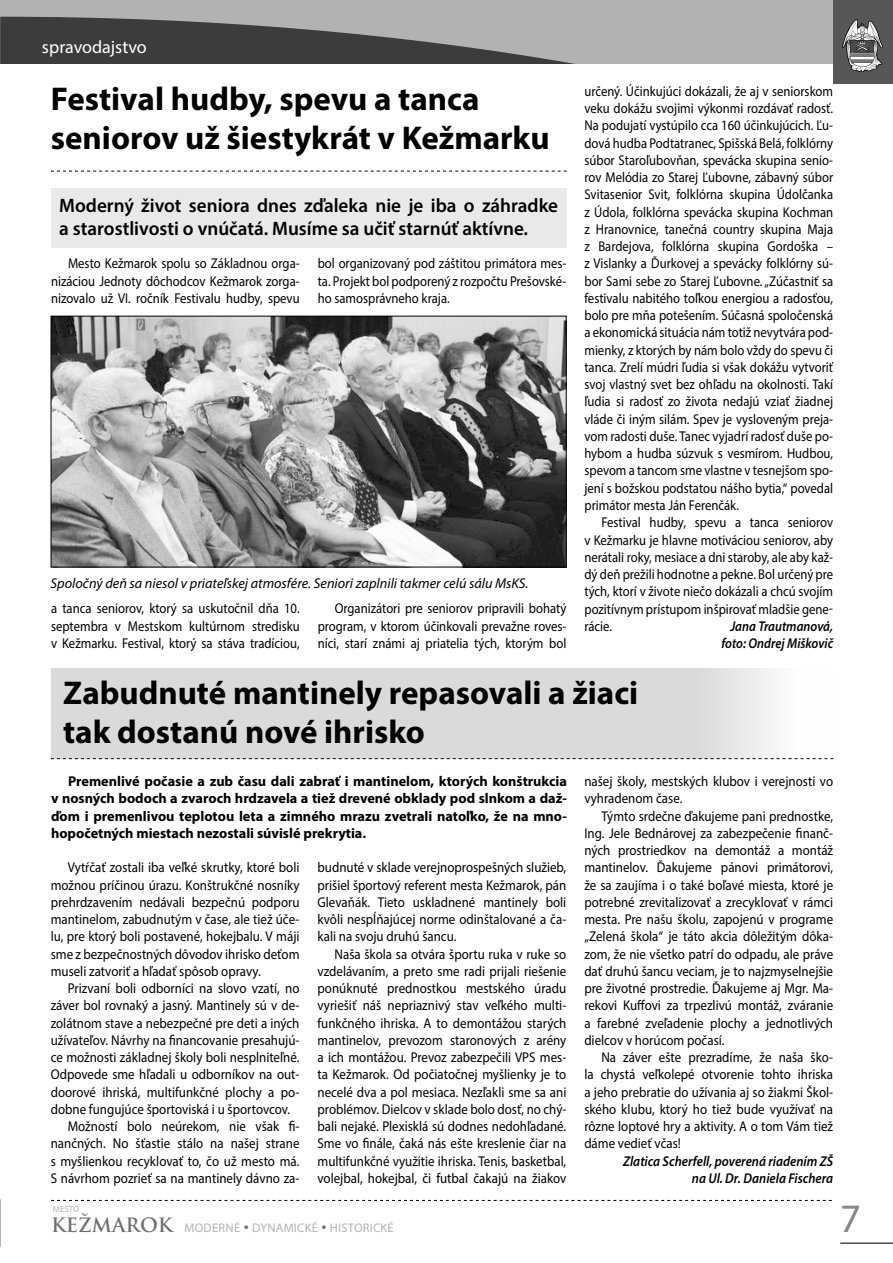
<style>
.page{position:relative;width:893px;height:1263px;background:#fff}
.page>*{position:absolute;margin:0;border:0;box-sizing:border-box;transform-origin:0 0}
.t1{font:40.5px "Myriad Pro";color:#878787}
.t2{font:700 33px/39.6px "Myriad Pro";color:#000}
.t3{font:600 19.5px/23.4px "Myriad Pro";color:#000}
.t4{font:700 19.35px "Trajan Pro";color:#706f6f}
.t5{font:18px "Myriad Pro";color:#fff}
.t6{font:14.25px/17.2px "Myriad Pro";color:#000;text-align:justify;scale:.91 1}
.t7{font:14.25px/17.2px "Myriad Pro";color:#000;text-align:justify;scale:.89 1}
.t8{font:700 14.25px/17.2px "Myriad Pro";color:#000;text-align:justify}
.t9{font:italic 14.25px "Myriad Pro";color:#000}
.t10{font:italic 600 14.25px/17.2px "Myriad Pro";color:#000;text-align:right;scale:.91 1}
.t11{font:italic 600 14.25px/17.2px "Myriad Pro";color:#000;text-align:right;scale:.89 1}
.t12{font:12.45px "Myriad Pro";letter-spacing:.02em;color:#b3b2b2}
.t13{font:9px "Myriad Pro";color:#b3b2b2}
.s1{color:#706f6f}
</style>
<div class="page">
<div style="left:0;top:0;width:834px;height:64px;background:#b3b2b2"></div>
<svg style="left:0;top:17px;width:575px;height:47px"></svg>
<div style="left:834px;top:0;width:59px;height:84px;background:#575756"></div>
<svg style="left:842px;top:20px;width:41px;height:52px"></svg>
<svg style="left:51px;top:1200px;width:781px;height:1px"></svg>
<hr style="left:840px;top:1242px;width:53px;height:2px;background:#000">
<hr style="left:0;top:1199px;width:1px;height:64px;background:#b3b2b2">
<div style="left:51px;top:189px;width:516px;height:59px;background:#e9e9e9"></div>
<div style="left:51px;top:669px;width:782px;height:90px;background:#dadada"></div>
<svg style="left:51px;top:758px;width:782px;height:1px"></svg>
<svg style="left:51px;top:171px;width:516px;height:1px"></svg>
<img style="left:53px;top:318px;width:512px;height:247px">
<div style="left:51px;top:316px;width:516px;height:251px;border:1px solid #000"></div>
<p class="t5" style="left:42px;top:36px;width:106px">spravodajstvo</p>
<h2 class="t2" style="left:51px;top:78px;width:500px">Festival hudby, spevu a tanca seniorov už šiestykrát v Kežmarku</h2>
<h3 class="t3" style="left:59px;top:193px;width:500px">Moderný život seniora dnes zďaleka nie je iba o záhradke a starostlivosti o vnúčatá. Musíme sa učiť starnúť aktívne.</h3>
<p class="t7" style="left:51px;top:255px;width:281px;text-indent:17px">Mesto Kežmarok spolu so Základnou orga&shy;nizáciou Jednoty dôchodcov Kežmarok zorga&shy;nizovalo už VI. ročník Festivalu hudby, spevu</p>
<p class="t7" style="left:318px;top:255px;width:281px">bol organizovaný pod záštitou primátora mes&shy;ta. Projekt bol podporený z rozpočtu Prešovské&shy;ho samosprávneho kraja.</p>
<p class="t9" style="left:51px;top:574px;width:479px">Spoločný deň sa niesol v priateľskej atmosfére. Seniori zaplnili takmer celú sálu MsKS.</p>
<p class="t7" style="left:51px;top:600px;width:281px">a tanca seniorov, ktorý sa uskutočnil dňa 10. septembra v Mestskom kultúrnom stredisku v Kežmarku. Festival, ktorý sa stáva tradíciou,</p>
<p class="t7" style="left:318px;top:600px;width:281px;text-indent:17px">Organizátori pre seniorov pripravili bohatý program, v ktorom účinkovali prevažne roves&shy;níci, starí známi aj priatelia tých, ktorým bol</p>
<p class="t7" style="left:584px;top:82px;width:281px">určený. Účinkujúci dokázali, že aj v seniorskom veku dokážu svojimi výkonmi rozdávať radosť.<br>Na podujatí vystúpilo cca 160 účinkujúcich. Ľu&shy;dová hudba Podtatranec, Spišská Belá, folklórny súbor Staroľubovňan, spevácka skupina senio&shy;rov Melódia zo Starej Ľubovne, zábavný súbor Svitasenior Svit, folklórna skupina Údolčanka z Údola, folklórna spevácka skupina Kochman z Hranovnice, tanečná country skupina Maja z Bardejova, folklórna skupina Gordoška – z Vislanky a Ďurkovej a spevácky folklórny sú&shy;bor Sami sebe zo Starej Ľubovne. „Zúčastniť sa festivalu nabitého toľkou energiou a radosťou, bolo pre mňa potešením. Súčasná spoločenská a ekonomická situácia nám totiž nevytvára pod&shy;mienky, z ktorých by nám bolo vždy do spevu či tanca. Zrelí múdri ľudia si však dokážu vytvoriť svoj vlastný svet bez ohľadu na okolnosti. Takí ľudia si radosť zo života nedajú vziať žiadnej vláde či iným silám. Spev je vysloveným preja&shy;vom radosti duše. Tanec vyjadrí radosť duše po&shy;hybom a hudba súzvuk s vesmírom. Hudbou, spevom a tancom sme vlastne v tesnejšom spo&shy;jení s božskou podstatou nášho bytia,“ povedal primátor mesta Ján Ferenčák.</p>
<p class="t7" style="left:584px;top:514px;width:281px;text-indent:17px">Festival hudby, spevu a tanca seniorov v Kežmarku je hlavne motiváciou seniorov, aby nerátali roky, mesiace a dni staroby, ale aby kaž&shy;dý deň prežili hodnotne a pekne. Bol určený pre tých, ktorí v živote niečo dokázali a chcú svojím pozitívnym prístupom inšpirovať mladšie gene&shy;rácie.</p>
<p class="t11" style="left:721px;top:617px;width:127px">Jana Trautmanová, foto: Ondrej Miškovič</p>
<h2 class="t2" style="left:63px;top:672px;width:577px">Zabudnuté mantinely repasovali a žiaci tak dostanú nové ihrisko</h2>
<p class="t8" style="left:51px;top:772px;width:517px;text-indent:17px">Premenlivé počasie a zub času dali zabrať i mantinelom, ktorých konštrukcia v nosných bodoch a zvaroch hrdzavela a tiež drevené obklady pod slnkom a daž&shy;ďom i premenlivou teplotou leta a zimného mrazu zvetrali natoľko, že na mno&shy;hopočetných miestach nezostali súvislé prekrytia.</p>
<p class="t6" style="left:51px;top:859px;width:275px;text-indent:17px">Vytŕčať zostali iba veľké skrutky, ktoré boli možnou príčinou úrazu. Konštrukčné nosníky prehrdzavením nedávali bezpečnú podporu mantinelom, zabudnutým v čase, ale tiež úče&shy;lu, pre ktorý boli postavené, hokejbalu. V máji sme z bezpečnostných dôvodov ihrisko deťom museli zatvoriť a hľadať spôsob opravy.</p>
<p class="t6" style="left:68px;top:979px;width:256px">Prizvaní boli odborníci na slovo vzatí, no</p>
<p class="t6" style="left:51px;top:997px;width:275px">záver bol rovnaký a jasný. Mantinely sú v de-</p>
<p class="t6" style="left:51px;top:1014px;width:275px">zolátnom stave a nebezpečné pre deti a iných</p>
<p class="t6" style="left:51px;top:1031px;width:275px">užívateľov. Návrhy na financovanie presahujú-</p>
<p class="t6" style="left:51px;top:1048px;width:275px">ce možnosti základnej školy boli nesplniteľné.</p>
<p class="t6" style="left:51px;top:1066px;width:275px">Odpovede sme hľadali u odborníkov na out-</p>
<p class="t6" style="left:51px;top:1083px;width:275px">doorové ihriská, multifunkčné plochy a po-</p>
<p class="t6" style="left:51px;top:1100px;width:265px">dobne fungujúce športoviská i u športovcov.</p>
<p class="t6" style="left:68px;top:1117px;width:256px">Možností bolo neúrekom, nie však fi-</p>
<p class="t6" style="left:51px;top:1135px;width:275px">nančných. No šťastie stálo na našej strane</p>
<p class="t6" style="left:51px;top:1152px;width:275px">s myšlienkou recyklovať to, čo už mesto má.</p>
<p class="t6" style="left:51px;top:1169px;width:275px">S návrhom pozrieť sa na mantinely dávno za-</p>
<p class="t6" style="left:318px;top:859px;width:275px">budnuté v sklade verejnoprospešných služieb, prišiel športový referent mesta Kežmarok, pán Glevaňák. Tieto uskladnené mantinely boli kvôli nespĺňajúcej norme odinštalované a ča&shy;kali na svoju druhú šancu.</p>
<p class="t6" style="left:318px;top:945px;width:275px;text-indent:17px">Naša škola sa otvára športu ruka v ruke so vzdelávaním, a preto sme radi prijali riešenie ponúknuté prednostkou mestského úradu vyriešiť náš nepriaznivý stav veľkého multi&shy;funkčného ihriska. A to demontážou starých mantinelov, prevozom staronových z arény a ich montážou. Prevoz zabezpečili VPS mes&shy;ta Kežmarok. Od počiatočnej myšlienky je to necelé dva a pol mesiaca. Nezľakli sme sa ani problémov. Dielcov v sklade bolo dosť, no chý&shy;bali nejaké. Plexisklá sú dodnes nedohľadané.<br>Sme vo finále, čaká nás ešte kreslenie čiar na multifunkčné využitie ihriska. Tenis, basketbal, volejbal, hokejbal, či futbal čakajú na žiakov</p>
<p class="t13" style="left:53px;top:1204px;width:28px">MESTO</p>
<h3 class="t4" style="left:51px;top:1212px;width:123px">KEŽMAROK</h3>
<p class="t12" style="left:184px;top:1220px;width:211px">MODERNÉ <span class="s1">•</span> DYNAMICKÉ <span class="s1">•</span> HISTORICKÉ</p>
<p class="t6" style="left:584px;top:772px;width:275px">našej školy, mestských klubov i verejnosti vo vyhradenom čase.</p>
<p class="t6" style="left:584px;top:807px;width:275px;text-indent:17px">Týmto srdečne ďakujeme pani prednostke, Ing. Jele Bednárovej za zabezpečenie finanč&shy;ných prostriedkov na demontáž a montáž mantinelov. Ďakujeme pánovi primátorovi, že sa zaujíma i o také boľavé miesta, ktoré je potrebné zrevitalizovať a zrecyklovať v rámci mesta. Pre našu školu, zapojenú v programe „Zelená škola“ je táto akcia dôležitým dôka&shy;zom, že nie všetko patrí do odpadu, ale práve dať druhú šancu veciam, je to najzmyselnejšie pre životné prostredie. Ďakujeme aj Mgr. Ma&shy;rekovi Kuffovi za trpezlivú montáž, zváranie a farebné zveľadenie plochy a jednotlivých dielcov v horúcom počasí.</p>
<p class="t6" style="left:584px;top:1048px;width:275px;text-indent:17px">Na záver ešte prezradíme, že naša ško&shy;la chystá veľkolepé otvorenie tohto ihriska a jeho prebratie do užívania aj so žiakmi Škol&shy;ského klubu, ktorý ho tiež bude využívať na rôzne loptové hry a aktivity. A o tom Vám tiež dáme vedieť včas!</p>
<p class="t10" style="left:623px;top:1152px;width:232px">Zlatica Scherfell, poverená riadením ZŠ na Ul. Dr. Daniela Fischera</p>
<h1 class="t1" style="left:840px;top:1193px;width:22px">7</h1>
</div>
